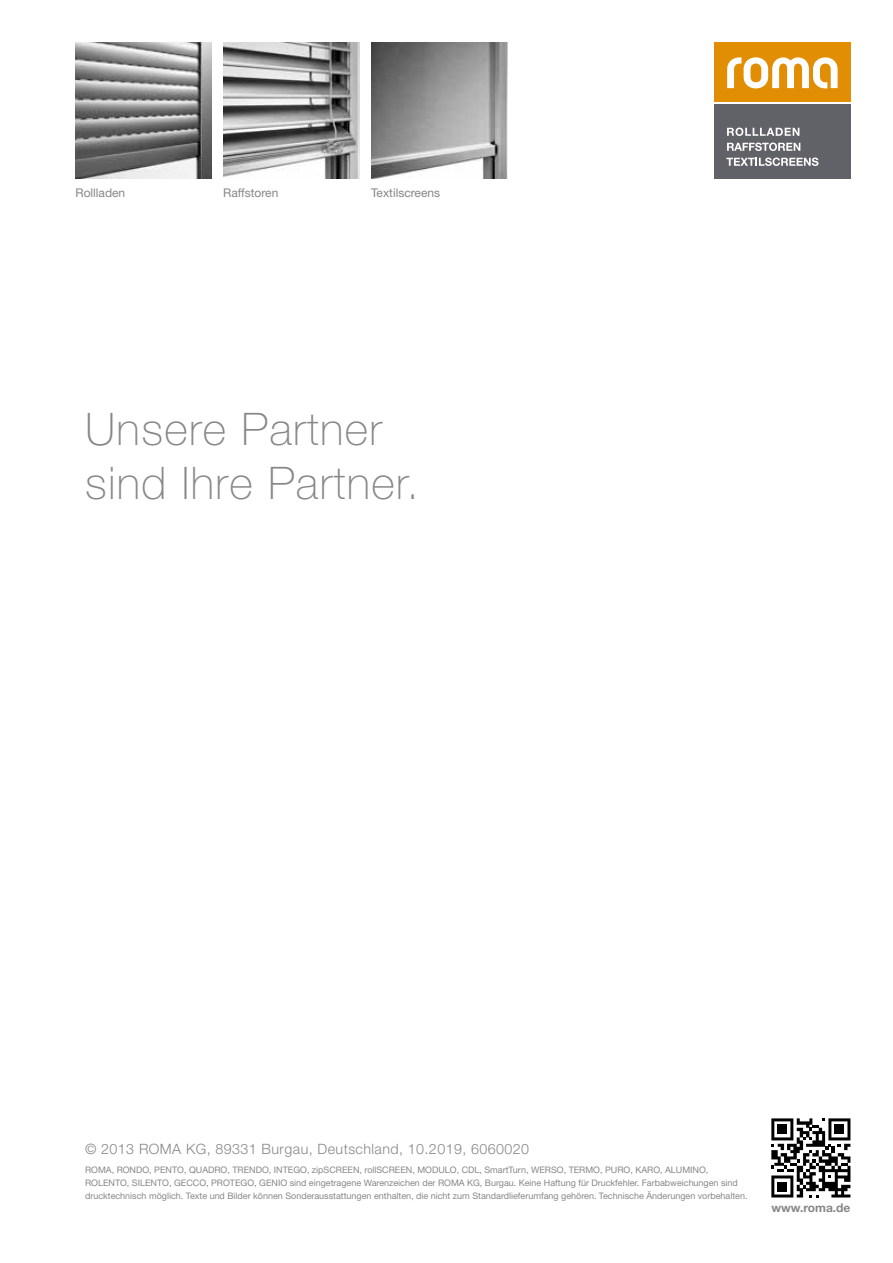
<style>
.page{position:relative;width:893px;height:1263px;background:#fff}
.page>*{position:absolute;margin:0;border:0;box-sizing:border-box;transform-origin:0 0}
.t1{font:100 45px/54px "Helvetica Neue LT Std";letter-spacing:.03em;color:#878787}
.t2{font:300 14.25px "Helvetica Neue LT Std";letter-spacing:.03em;color:#878787}
.t3{font:12px "Helvetica Neue LT Std";color:#878787}
.t4{font:700 12px "Helvetica Neue LT Std";color:#878787}
.t5{font:9px/12.9px "Helvetica Neue LT Std";color:#878787}
</style>
<div class="page">
<img style="left:223px;top:43px;width:136px;height:136px">
<img style="left:371px;top:43px;width:136px;height:136px">
<img style="left:75px;top:43px;width:137px;height:136px">
<svg style="left:771px;top:1118px;width:79px;height:79px"></svg>
<div style="left:714px;top:43px;width:136px;height:59px;background:#e28e04"></div>
<div style="left:714px;top:104px;width:136px;height:75px;background:#616168"></div>
<svg style="left:727px;top:57px;width:111px;height:31px"></svg>
<svg style="left:727px;top:128px;width:72px;height:8px"></svg>
<svg style="left:727px;top:143px;width:73px;height:8px"></svg>
<svg style="left:726px;top:158px;width:92px;height:8px"></svg>
<h3 class="t3" style="left:75px;top:186px;width:51px">Rollladen</h3>
<h3 class="t3" style="left:223px;top:186px;width:57px">Raffstoren</h3>
<h3 class="t3" style="left:371px;top:186px;width:71px">Textilscreens</h3>
<h1 class="t1" style="left:85px;top:402px;width:336px">Unsere Partner sind Ihre Partner.</h1>
<h2 class="t2" style="left:85px;top:1140px;width:446px">© 2013 ROMA KG, 89331 Burgau, Deutschland, 10.2019, 6060020</h2>
<p class="t5" style="left:85px;top:1163px;width:664px">ROMA, RONDO, PENTO, QUADRO, TRENDO, INTEGO, zipSCREEN, rollSCREEN, MODULO, CDL, SmartTurn, WERSO, TERMO, PURO, KARO, ALUMINO,<br>ROLENTO, SILENTO, GECCO, PROTEGO, GENIO sind eingetragene Warenzeichen der ROMA KG, Burgau. Keine Haftung für Druckfehler. Farbabweichungen sind drucktechnisch möglich. Texte und Bilder können Sonderausstattungen enthalten, die nicht zum Standardlieferumfang gehören. Technische Änderungen vorbehalten.</p>
<h3 class="t4" style="left:771px;top:1200px;width:81px">www.roma.de</h3>
</div>
